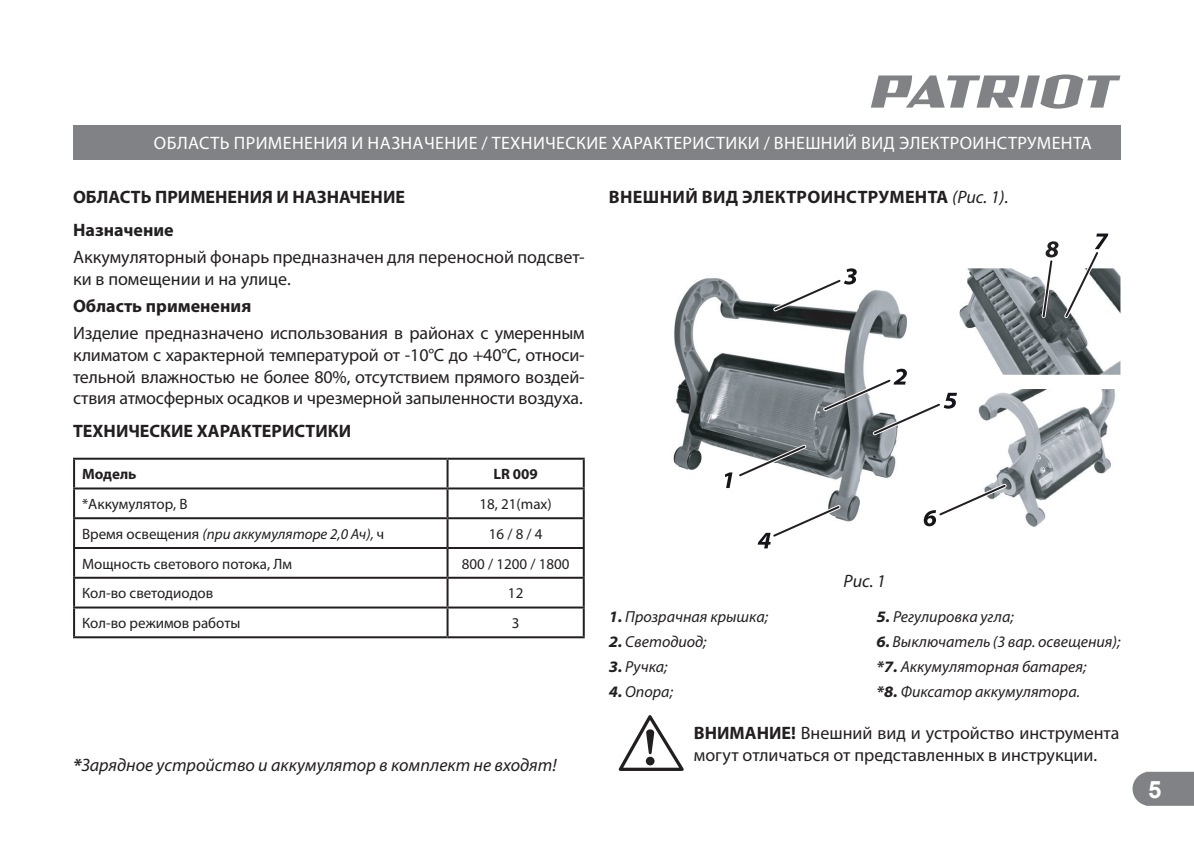
<style>
.page{position:relative;width:1194px;height:844px;background:#fff}
.page>*{position:absolute;margin:0;border:0;box-sizing:border-box;transform-origin:0 0}
.t1{font:700 24px "Arial";color:#fff}
.t2{font:18px/21.6px "Myriad Pro";color:#231f20}
.t3{font:18px "Myriad Pro";letter-spacing:.02em;color:#fff}
.t4{font:700 18px/33px "Myriad Pro";color:#231f20}
.t5{font:italic 18px "Myriad Pro";color:#231f20}
.t6{font:700 18px "Myriad Pro";letter-spacing:.02em;color:#231f20}
.t7{font:italic 16px/24.8px "Myriad Pro";color:#231f20}
.t8{font:15px "Myriad Pro";color:#231f20}
.t9{font:italic 15px "Myriad Pro";color:#231f20}
.t10{font:700 15px "Myriad Pro";color:#231f20}
.s1{font-style:normal}
.s2{font-weight:700;font-stretch:semi-expanded}
.s3{font-weight:400;font-style:italic}
.s4{font-weight:700}
</style>
<div class="page">
<svg style="left:1132px;top:772px;width:61px;height:34px;background:#898b8d"></svg>
<svg style="left:871px;top:74px;width:249px;height:35px"></svg>
<div style="left:73px;top:125px;width:1047px;height:34px;background:#808285"></div>
<hr style="left:73px;top:458px;width:374px;height:2px;background:#231f20">
<hr style="left:73px;top:460px;width:2px;height:27px;background:#231f20">
<hr style="left:447px;top:458px;width:137px;height:2px;background:#231f20">
<hr style="left:446px;top:460px;width:2px;height:27px;background:#231f20">
<hr style="left:582px;top:460px;width:2px;height:27px;background:#231f20">
<hr style="left:73px;top:487px;width:374px;height:2px;background:#231f20">
<hr style="left:73px;top:489px;width:2px;height:28px;background:#231f20">
<hr style="left:447px;top:487px;width:137px;height:2px;background:#231f20">
<hr style="left:446px;top:489px;width:2px;height:28px;background:#231f20">
<hr style="left:582px;top:489px;width:2px;height:28px;background:#231f20">
<hr style="left:73px;top:517px;width:374px;height:2px;background:#231f20">
<hr style="left:73px;top:519px;width:2px;height:28px;background:#231f20">
<hr style="left:447px;top:517px;width:137px;height:2px;background:#231f20">
<hr style="left:446px;top:519px;width:2px;height:28px;background:#231f20">
<hr style="left:582px;top:519px;width:2px;height:28px;background:#231f20">
<hr style="left:73px;top:547px;width:374px;height:2px;background:#231f20">
<hr style="left:73px;top:549px;width:2px;height:28px;background:#231f20">
<hr style="left:447px;top:547px;width:137px;height:2px;background:#231f20">
<hr style="left:446px;top:549px;width:2px;height:28px;background:#231f20">
<hr style="left:582px;top:549px;width:2px;height:28px;background:#231f20">
<hr style="left:73px;top:577px;width:374px;height:2px;background:#231f20">
<hr style="left:73px;top:579px;width:2px;height:27px;background:#231f20">
<hr style="left:447px;top:577px;width:137px;height:2px;background:#231f20">
<hr style="left:446px;top:579px;width:2px;height:27px;background:#231f20">
<hr style="left:582px;top:579px;width:2px;height:27px;background:#231f20">
<hr style="left:73px;top:606px;width:374px;height:2px;background:#231f20">
<hr style="left:73px;top:608px;width:2px;height:28px;background:#231f20">
<hr style="left:447px;top:606px;width:137px;height:2px;background:#231f20">
<hr style="left:446px;top:608px;width:2px;height:28px;background:#231f20">
<hr style="left:582px;top:608px;width:2px;height:28px;background:#231f20">
<hr style="left:73px;top:636px;width:374px;height:2px;background:#231f20">
<hr style="left:447px;top:636px;width:137px;height:2px;background:#231f20">
<svg style="left:618px;top:715px;width:66px;height:56px"></svg>
<img style="left:673px;top:270px;width:258px;height:257px">
<img style="left:978px;top:389px;width:137px;height:138px">
<img style="left:959px;top:268px;width:161px;height:107px">
<svg style="left:724px;top:441px;width:85px;height:47px"></svg>
<svg style="left:769px;top:268px;width:87px;height:47px"></svg>
<svg style="left:757px;top:502px;width:86px;height:46px"></svg>
<svg style="left:819px;top:369px;width:137px;height:70px"></svg>
<svg style="left:923px;top:480px;width:86px;height:46px"></svg>
<svg style="left:1038px;top:234px;width:69px;height:88px"></svg>
<p class="t3" style="left:154px;top:132px;width:939px">ОБЛАСТЬ ПРИМЕНЕНИЯ И НАЗНАЧЕНИЕ / ТЕХНИЧЕСКИЕ ХАРАКТЕРИСТИКИ / ВНЕШНИЙ ВИД ЭЛЕКТРОИНСТРУМЕНТА</p>
<p class="t4" style="left:73px;top:181px;width:333px">ОБЛАСТЬ ПРИМЕНЕНИЯ И НАЗНАЧЕНИЕ<br>Назначение</p>
<p class="t2" style="left:73px;top:246px;width:513px">Аккумуляторный фонарь предназначен для переносной подсвет&shy;ки в помещении и на улице.</p>
<p class="t4" style="left:73px;top:290px;width:180px">Область применения</p>
<p class="t2" style="left:73px;top:322px;width:513px;text-align:justify">Изделие предназначено использования в районах с умеренным климатом с характерной температурой от -10°С до +40°С, относи&shy;тельной влажностью не более 80%, отсутствием прямого воздей&shy;ствия атмосферных осадков и чрезмерной запыленности воздуха.</p>
<p class="t4" style="left:73px;top:415px;width:279px">ТЕХНИЧЕСКИЕ ХАРАКТЕРИСТИКИ</p>
<p class="t10" style="left:82px;top:466px;width:56px">Модель</p>
<p class="t10" style="left:493px;top:466px;width:46px">LR 009</p>
<p class="t8" style="left:82px;top:495px;width:107px">*Аккумулятор, В</p>
<p class="t8" style="left:479px;top:495px;width:74px">18, 21(max)</p>
<p class="t9" style="left:82px;top:524px;width:303px"><span class="s1">Время освещения</span> (при аккумуляторе 2,0 Ач), <span class="s1">ч</span></p>
<p class="t8" style="left:488px;top:524px;width:55px">16 / 8 / 4</p>
<p class="t8" style="left:82px;top:554px;width:211px">Мощность светового потока, Лм</p>
<p class="t8" style="left:461px;top:554px;width:109px">800 / 1200 / 1800</p>
<p class="t8" style="left:82px;top:584px;width:133px">Кол-во светодиодов</p>
<p class="t8" style="left:508px;top:584px;width:17px">12</p>
<p class="t8" style="left:82px;top:614px;width:160px">Кол-во режимов работы</p>
<p class="t8" style="left:511px;top:614px;width:9px">3</p>
<p class="t5" style="left:73px;top:754px;width:485px"><span class="s2">*</span>Зарядное устройство и аккумулятор в комплект не входят!</p>
<p class="t6" style="left:608px;top:187px;width:401px">ВНЕШНИЙ ВИД ЭЛЕКТРОИНСТРУМЕНТА <span class="s3">(Рис. 1).</span></p>
<p class="t7" style="left:608px;top:604px;width:161px"><span class="s2">1.</span> Прозрачная крышка;</p>
<p class="t7" style="left:608px;top:629px;width:99px"><span class="s2">2.</span> Светодиод;</p>
<p class="t7" style="left:608px;top:654px;width:60px"><span class="s2">3.</span> Ручка;</p>
<p class="t7" style="left:608px;top:679px;width:66px"><span class="s2">4.</span> Опора;</p>
<p class="t5" style="left:843px;top:570px;width:44px">Рис. 1</p>
<p class="t7" style="left:876px;top:604px;width:139px"><span class="s2">5.</span> Регулировка угла;</p>
<p class="t7" style="left:876px;top:629px;width:245px"><span class="s2">6.</span> Выключатель (3 вар. освещения); <span class="s2">*7.</span> Аккумуляторная батарея;<br><span class="s2">*8.</span> Фиксатор аккумулятора.</p>
<p class="t2" style="left:693px;top:722px;width:427px"><span class="s4">ВНИМАНИЕ!</span> Внешний вид и устройство инструмента могут отличаться от представленных в инструкции.</p>
<h1 class="t1" style="left:1147px;top:772px;width:15px">5</h1>
</div>
